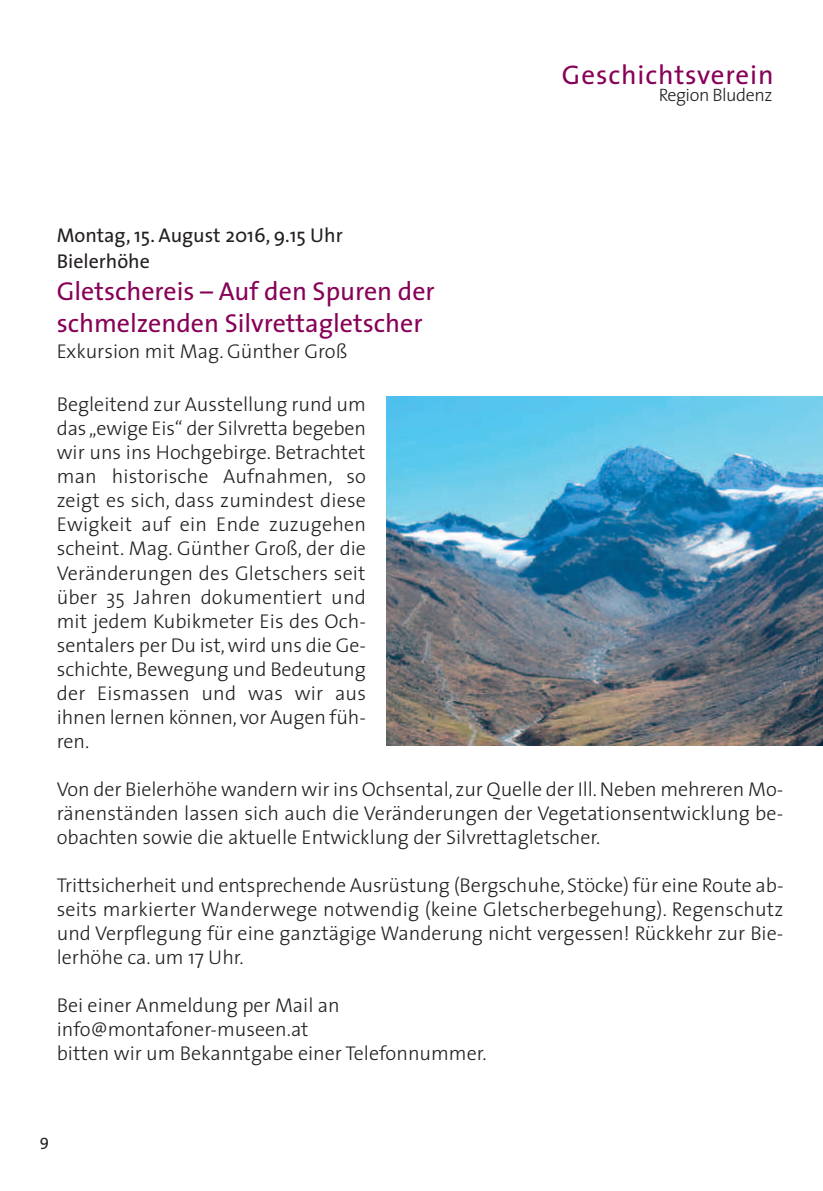
<style>
.page{position:relative;width:823px;height:1191px;background:#fff}
.page>*{position:absolute;margin:0;border:0;box-sizing:border-box;transform-origin:0 0}
.t1{font:27px "The Sans";letter-spacing:.035em;color:#870157}
.t2{font:26px/32px "The Sans";color:#870157}
.t3{font:300 20px/24px "The Sans";color:#231f20;text-align:justify}
.t4{font:20px/26px "The Sans";color:#231f20}
.t5{font:300 18px "The Sans";letter-spacing:-.025em;color:#231f20}
.t6{font:16px "The Sans";color:#231f20}
</style>
<div class="page">
<img style="left:386px;top:396px;width:436px;height:349px">
<h1 class="t1" style="left:561px;top:65px;width:213px">Geschichtsverein</h1>
<p class="t5" style="left:658px;top:88px;width:115px">Region Bludenz</p>
<p class="t4" style="left:57px;top:224px;width:287px">Montag, 15. August 2016, 9.15 Uhr<br>Bielerhöhe</p>
<h2 class="t2" style="left:57px;top:277px;width:379px">Gletschereis – Auf den Spuren der schmelzenden Silvrettagletscher</h2>
<p class="t3" style="left:57px;top:341px;width:292px">Exkursion mit Mag. Günther Groß</p>
<p class="t3" style="left:57px;top:394px;width:310px">Begleitend zur Ausstellung rund um das „ewige Eis“ der Silvretta begeben wir uns ins Hochgebirge. Betrachtet man historische Aufnahmen, so zeigt es sich, dass zumindest diese Ewigkeit auf ein Ende zuzugehen scheint. Mag. Günther Groß, der die Veränderungen des Gletschers seit über 35 Jahren dokumentiert und mit jedem Kubikmeter Eis des Och&shy;sentalers per Du ist,wird uns die Ge&shy;schichte, Bewegung und Bedeutung der Eismassen und was wir aus ihnen lernen können, vor Augen füh&shy;ren.</p>
<p class="t3" style="left:57px;top:778px;width:727px">Von der Bielerhöhe wandern wir ins Ochsental, zur Quelle der Ill.Neben mehreren Mo&shy;ränenständen lassen sich auch die Veränderungen der Vegetationsentwicklung be&shy;obachten sowie die aktuelle Entwicklung der Silvrettagletscher.</p>
<p class="t3" style="left:57px;top:874px;width:727px">Trittsicherheit und entsprechende Ausrüstung (Bergschuhe, Stöcke) für eine Route ab&shy;seits markierter Wanderwege notwendig (keine Gletscherbegehung). Regenschutz und Verpflegung für eine ganztägige Wanderung nicht vergessen! Rückkehr zur Bie&shy;lerhöhe ca. um 17 Uhr.</p>
<p class="t3" style="left:57px;top:994px;width:431px;text-align:left">Bei einer Anmeldung per Mail an info@montafoner-museen.at<br>bitten wir um Bekanntgabe einer Telefonnummer.</p>
<p class="t6" style="left:40px;top:1134px;width:11px">9</p>
</div>
